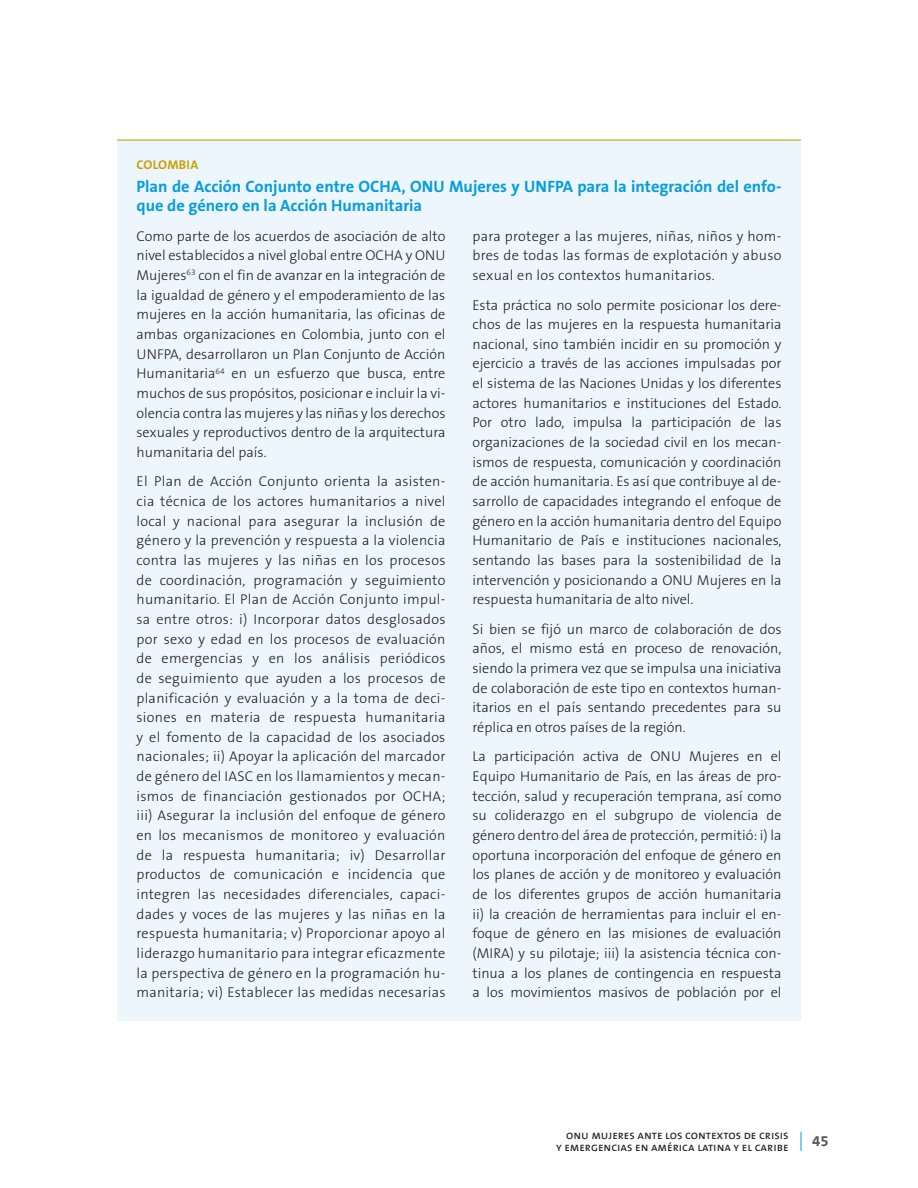
<style>
.page{position:relative;width:918px;height:1188px;background:#fff}
.page>*{position:absolute;margin:0;border:0;box-sizing:border-box;transform-origin:0 0}
.t1{font:700 16.5px/19.6px "The Sans B7";color:#069ddc}
.t2{font:700 15px "The Sans B7";color:#57585a}
.t3{font:300 14.25px/19.6px "The Sans B3";color:#231f20;text-align:justify}
.t4{font:700 12.75px "The Sans B7";letter-spacing:.02em;color:#c8a306}
.t5{font:12px/12px "The Sans Caps";color:#231f20;text-align:right}
</style>
<div class="page">
<svg style="left:801px;top:1132px;width:1px;height:19px"></svg>
<div style="left:117px;top:140px;width:684px;height:880px;background:#edf6fc"></div>
<hr style="left:117px;top:139px;width:684px;height:2px;background:#c8a306">
<p class="t4" style="left:136px;top:158px;width:63px">COLOMBIA</p>
<p class="t1" style="left:136px;top:177px;width:647px">Plan de Acción Conjunto entre OCHA, ONU Mujeres y UNFPA para la integración del enfo&shy;que de género en la Acción Humanitaria</p>
<p class="t3" style="left:136px;top:227px;width:311px">Como parte de los acuerdos de asociación de alto nivel establecidos a nivel global entre OCHA y ONU Mujeres<sup>63</sup> con el fin de avanzar en la integración de la igualdad de género y el empoderamiento de las mujeres en la acción humanitaria, las oficinas de ambas organizaciones en Colombia, junto con el UNFPA, desarrollaron un Plan Conjunto de Acción Humanitaria<sup>64</sup> en un esfuerzo que busca, entre muchos de sus propósitos, posicionar e incluir la vi&shy;olencia contra las mujeres y las niñas y los derechos sexuales y reproductivos dentro de la arquitectura humanitaria del país.</p>
<p class="t3" style="left:137px;top:472px;width:311px">El Plan de Acción Conjunto orienta la asisten&shy;cia técnica de los actores humanitarios a nivel local y nacional para asegurar la inclusión de género y la prevención y respuesta a la violencia contra las mujeres y las niñas en los procesos de coordinación, programación y seguimiento humanitario. El Plan de Acción Conjunto impul&shy;sa entre otros: i) Incorporar datos desglosados por sexo y edad en los procesos de evaluación de emergencias y en los análisis periódicos de seguimiento que ayuden a los procesos de planificación y evaluación y a la toma de deci&shy;siones en materia de respuesta humanitaria y el fomento de la capacidad de los asociados nacionales; ii) Apoyar la aplicación del marcador de género del IASC en los llamamientos y mecan&shy;ismos de financiación gestionados por OCHA; iii) Asegurar la inclusión del enfoque de género en los mecanismos de monitoreo y evaluación de la respuesta humanitaria; iv) Desarrollar productos de comunicación e incidencia que integren las necesidades diferenciales, capaci&shy;dades y voces de las mujeres y las niñas en la respuesta humanitaria; v) Proporcionar apoyo al liderazgo humanitario para integrar eficazmente la perspectiva de género en la programación hu&shy;manitaria; vi) Establecer las medidas necesarias</p>
<p class="t3" style="left:473px;top:227px;width:311px">para proteger a las mujeres, niñas, niños y hom&shy;bres de todas las formas de explotación y abuso sexual en los contextos humanitarios.</p>
<p class="t3" style="left:473px;top:295px;width:311px">Esta práctica no solo permite posicionar los dere&shy;chos de las mujeres en la respuesta humanitaria nacional, sino también incidir en su promoción y ejercicio a través de las acciones impulsadas por el sistema de las Naciones Unidas y los diferentes actores humanitarios e instituciones del Estado.<br>Por otro lado, impulsa la participación de las organizaciones de la sociedad civil en los mecan&shy;ismos de respuesta, comunicación y coordinación de acción humanitaria. Es así que contribuye al de&shy;sarrollo de capacidades integrando el enfoque de género en la acción humanitaria dentro del Equipo Humanitario de País e instituciones nacionales, sentando las bases para la sostenibilidad de la intervención y posicionando a ONU Mujeres en la respuesta humanitaria de alto nivel.</p>
<p class="t3" style="left:473px;top:620px;width:311px">Si bien se fijó un marco de colaboración de dos años, el mismo está en proceso de renovación, siendo la primera vez que se impulsa una iniciativa de colaboración de este tipo en contextos human&shy;itarios en el país sentando precedentes para su réplica en otros países de la región.</p>
<p class="t3" style="left:473px;top:747px;width:311px">La participación activa de ONU Mujeres en el Equipo Humanitario de País, en las áreas de pro&shy;tección, salud y recuperación temprana, así como su coliderazgo en el subgrupo de violencia de género dentro del área de protección, permitió: i) la oportuna incorporación del enfoque de género en los planes de acción y de monitoreo y evaluación de los diferentes grupos de acción humanitaria ii) la creación de herramientas para incluir el en&shy;foque de género en las misiones de evaluación (MIRA) y su pilotaje; iii) la asistencia técnica con&shy;tinua a los planes de contingencia en respuesta a los movimientos masivos de población por el</p>
<p class="t5" style="left:556px;top:1128px;width:234px">onu mujeres ante los contextos de crisis<br>y emergencias en américa latina y el caribe</p>
<p class="t2" style="left:812px;top:1133px;width:18px">45</p>
</div>
